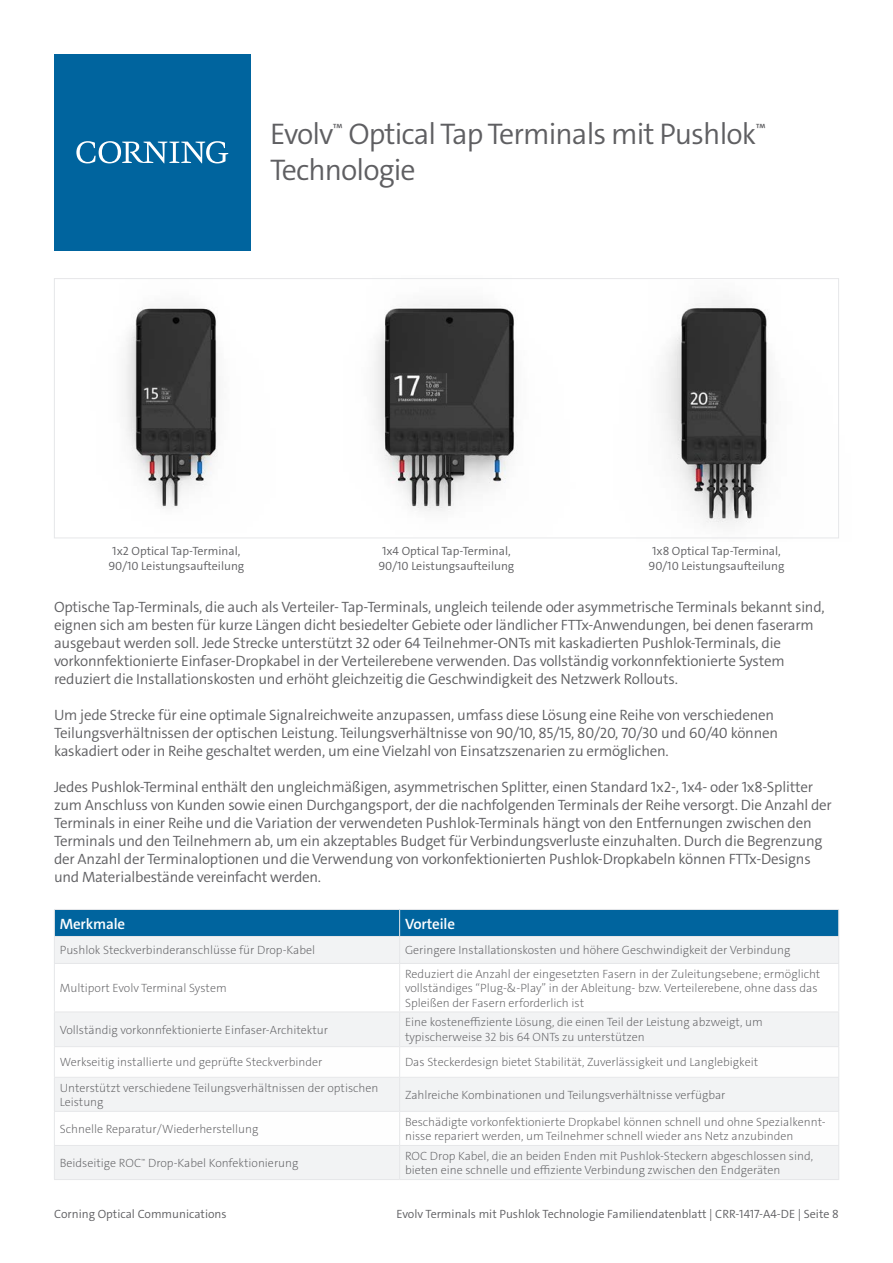
<style>
.page{position:relative;width:893px;height:1263px;background:#fff}
.page>*{position:absolute;margin:0;border:0;box-sizing:border-box;transform-origin:0 0}
.t1{font:300 30px/36px "The Sans C4 s";letter-spacing:-.03em;color:#5f5f62}
.t2{font:300 15px/18px "The Sans C4 s";letter-spacing:-.015em;color:#5f5f62}
.Table_Header{font:600 15px "The Sans C4 s";letter-spacing:-.01em;color:#fff}
.t3{font:200 12px/14.4px "The Sans C4 s";color:#5f5f62}
.t4{font:300 12px/15px "The Sans C4 s";color:#5f5f62;text-align:center}
</style>
<div class="page">
<div style="left:55px;top:1012px;width:783px;height:167px;background:#f2f3f4"></div>
<svg style="left:55px;top:1047px;width:783px;height:98px"></svg>
<svg style="left:54px;top:909px;width:785px;height:54px"></svg>
<hr style="left:54px;top:963px;width:346px;height:1px;background:#e6e7e9">
<hr style="left:54px;top:964px;width:1px;height:47px;background:#e6e7e9">
<hr style="left:400px;top:963px;width:439px;height:1px;background:#e6e7e9">
<hr style="left:399px;top:964px;width:1px;height:47px;background:#e6e7e9">
<hr style="left:838px;top:964px;width:1px;height:47px;background:#e6e7e9">
<hr style="left:54px;top:1011px;width:346px;height:1px;background:#e6e7e9">
<hr style="left:54px;top:1012px;width:1px;height:34px;background:#e6e7e9">
<hr style="left:400px;top:1011px;width:439px;height:1px;background:#e6e7e9">
<hr style="left:399px;top:1012px;width:1px;height:34px;background:#e6e7e9">
<hr style="left:838px;top:1012px;width:1px;height:34px;background:#e6e7e9">
<hr style="left:54px;top:1046px;width:346px;height:1px;background:#e6e7e9">
<hr style="left:54px;top:1047px;width:1px;height:30px;background:#e6e7e9">
<hr style="left:400px;top:1046px;width:439px;height:1px;background:#e6e7e9">
<hr style="left:399px;top:1047px;width:1px;height:30px;background:#e6e7e9">
<hr style="left:838px;top:1047px;width:1px;height:30px;background:#e6e7e9">
<hr style="left:54px;top:1077px;width:346px;height:1px;background:#e6e7e9">
<hr style="left:54px;top:1078px;width:1px;height:33px;background:#e6e7e9">
<hr style="left:400px;top:1077px;width:439px;height:1px;background:#e6e7e9">
<hr style="left:399px;top:1078px;width:1px;height:33px;background:#e6e7e9">
<hr style="left:838px;top:1078px;width:1px;height:33px;background:#e6e7e9">
<hr style="left:54px;top:1111px;width:346px;height:1px;background:#e6e7e9">
<hr style="left:54px;top:1112px;width:1px;height:33px;background:#e6e7e9">
<hr style="left:400px;top:1111px;width:439px;height:1px;background:#e6e7e9">
<hr style="left:399px;top:1112px;width:1px;height:33px;background:#e6e7e9">
<hr style="left:838px;top:1112px;width:1px;height:33px;background:#e6e7e9">
<hr style="left:54px;top:1145px;width:346px;height:1px;background:#e6e7e9">
<hr style="left:54px;top:1146px;width:1px;height:33px;background:#e6e7e9">
<hr style="left:400px;top:1145px;width:439px;height:1px;background:#e6e7e9">
<hr style="left:399px;top:1146px;width:1px;height:33px;background:#e6e7e9">
<hr style="left:838px;top:1146px;width:1px;height:33px;background:#e6e7e9">
<hr style="left:54px;top:1179px;width:346px;height:1px;background:#e6e7e9">
<hr style="left:400px;top:1179px;width:439px;height:1px;background:#e6e7e9">
<svg style="left:54px;top:278px;width:785px;height:261px"></svg>
<div style="left:54px;top:54px;width:197px;height:196px;background:#00649e"></div>
<svg style="left:76px;top:141px;width:152px;height:23px"></svg>
<p class="t1" style="left:270px;top:116px;width:497px">Evolv<sup>™</sup> Optical Tap Terminals mit Pushlok<sup>™<br></sup>Technologie</p>
<p class="t4" style="left:108px;top:544px;width:137px">1x2 Optical Tap-Terminal,<br>90/10 Leistungsaufteilung</p>
<p class="t4" style="left:378px;top:544px;width:137px">1x4 Optical Tap-Terminal,<br>90/10 Leistungsaufteilung</p>
<p class="t4" style="left:649px;top:544px;width:137px;text-align:left">1x8 Optical Tap-Terminal,<br>90/10 Leistungsaufteilung</p>
<p class="t2" style="left:54px;top:598px;width:772px">Optische Tap-Terminals, die auch als Verteiler- Tap-Terminals, ungleich teilende oder asymmetrische Terminals bekannt sind, eignen sich am besten für kurze Längen dicht besiedelter Gebiete oder ländlicher FTTx-Anwendungen, bei denen faserarm ausgebaut werden soll. Jede Strecke unterstützt 32 oder 64 Teilnehmer-ONTs mit kaskadierten Pushlok-Terminals, die vorkonnfektionierte Einfaser-Dropkabel in der Verteilerebene verwenden. Das vollständig vorkonnfektionierte System reduziert die Installationskosten und erhöht gleichzeitig die Geschwindigkeit des Netzwerk Rollouts.</p>
<p class="t2" style="left:54px;top:706px;width:726px">Um jede Strecke für eine optimale Signalreichweite anzupassen, umfass diese Lösung eine Reihe von verschiedenen<br>Teilungsverhältnissen der optischen Leistung. Teilungsverhältnisse von 90/10, 85/15, 80/20, 70/30 und 60/40 können kaskadiert oder in Reihe geschaltet werden, um eine Vielzahl von Einsatzszenarien zu ermöglichen.</p>
<p class="t2" style="left:54px;top:778px;width:779px">Jedes Pushlok-Terminal enthält den ungleichmäßigen, asymmetrischen Splitter, einen Standard 1x2-, 1x4- oder 1x8-Splitter zum Anschluss von Kunden sowie einen Durchgangsport, der die nachfolgenden Terminals der Reihe versorgt. Die Anzahl der Terminals in einer Reihe und die Variation der verwendeten Pushlok-Terminals hängt von den Entfernungen zwischen den Terminals und den Teilnehmern ab, um ein akzeptables Budget für Verbindungsverluste einzuhalten. Durch die Begrenzung der Anzahl der Terminaloptionen und die Verwendung von vorkonfektionierten Pushlok-Dropkabeln können FTTx-Designs und Materialbestände vereinfacht werden.</p>
<p class="Table_Header" style="left:60px;top:914px;width:67px">Merkmale</p>
<p class="Table_Header" style="left:405px;top:914px;width:52px">Vorteile</p>
<p class="t3" style="left:60px;top:943px;width:257px">Pushlok Steckverbinderanschlüsse für Drop-Kabel</p>
<p class="t3" style="left:405px;top:943px;width:387px">Geringere Installationskosten und höhere Geschwindigkeit der Verbindung</p>
<p class="t3" style="left:60px;top:981px;width:168px">Multiport Evolv Terminal System</p>
<p class="t3" style="left:405px;top:966px;width:417px">Reduziert die Anzahl der eingesetzten Fasern in der Zuleitungsebene; ermöglicht vollständiges “Plug-&amp;-Play” in der Ableitung- bzw. Verteilerebene, ohne dass das<br>Spleißen der Fasern erforderlich ist</p>
<p class="t3" style="left:60px;top:1022px;width:270px">Vollständig vorkonnfektionierte Einfaser-Architektur</p>
<p class="t3" style="left:405px;top:1015px;width:359px;line-height:15px">Eine kosteneffiziente Lösung, die einen Teil der Leistung abzweigt, um typischerweise 32 bis 64 ONTs zu unterstützen</p>
<p class="t3" style="left:60px;top:1055px;width:264px">Werkseitig installierte und geprüfte Steckverbinder</p>
<p class="t3" style="left:405px;top:1055px;width:355px">Das Steckerdesign bietet Stabilität, Zuverlässigkeit und Langlebigkeit</p>
<p class="t3" style="left:60px;top:1080px;width:320px">Unterstützt verschiedene Teilungsverhältnissen der optischen<br>Leistung</p>
<p class="t3" style="left:405px;top:1087px;width:322px">Zahlreiche Kombinationen und Teilungsverhältnisse verfügbar</p>
<p class="t3" style="left:60px;top:1122px;width:200px">Schnelle Reparatur/Wiederherstellung</p>
<p class="t3" style="left:405px;top:1114px;width:422px">Beschädigte vorkonfektionierte Dropkabel können schnell und ohne Spezialkennt&shy;nisse repariert werden, um Teilnehmer schnell wieder ans Netz anzubinden</p>
<p class="t3" style="left:60px;top:1156px;width:240px">Beidseitige ROC<sup>™</sup> Drop-Kabel Konfektionierung</p>
<p class="t3" style="left:405px;top:1148px;width:410px">ROC Drop Kabel, die an beiden Enden mit Pushlok-Steckern abgeschlossen sind, bieten eine schnelle und effiziente Verbindung zwischen den Endgeräten</p>
<p class="t4" style="left:54px;top:1207px;width:174px">Corning Optical Communications</p>
<p class="t4" style="left:396px;top:1207px;width:444px">Evolv Terminals mit Pushlok Technologie Familiendatenblatt | CRR-1417-A4-DE | Seite 8</p>
</div>
